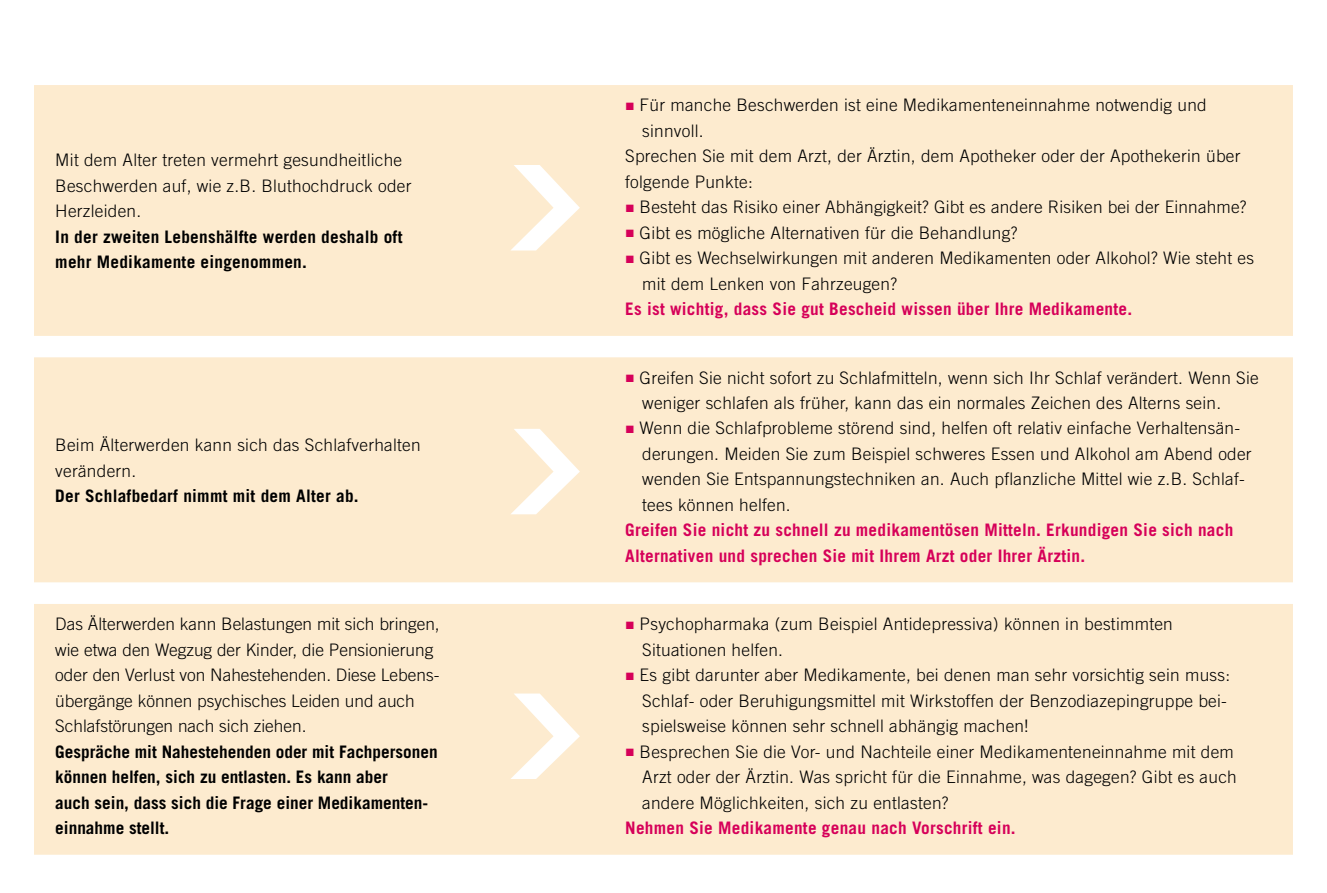
<style>
.page{position:relative;width:1327px;height:893px;background:#fff}
.page>*{position:absolute;margin:0;border:0;box-sizing:border-box;transform-origin:0 0}
.t1{font:300 17.25px/25.5px "Trade Gothic";letter-spacing:.015em;color:#000}
.t2{font:700 17.25px/25.5px "Trade Gothic";color:#000}
.t3{font:700 17.25px/25.5px "Trade Gothic";letter-spacing:.015em;color:#d60059}
.s1{font-family:"European Pi Three";font-weight:400;color:#d60059}
</style>
<div class="page">
<div style="left:34px;top:85px;width:1259px;height:770px;background:#fdebcf"></div>
<svg style="left:34px;top:336px;width:1259px;height:268px;fill:#fdebcf"></svg>
<svg style="left:510px;top:165px;width:70px;height:85px"></svg>
<svg style="left:510px;top:429px;width:70px;height:85px"></svg>
<svg style="left:510px;top:693px;width:70px;height:86px"></svg>
<p class="t1" style="left:55px;top:147px;width:358px">Mit dem Alter treten vermehrt gesundheitliche<br>Beschwerden auf, wie z.B. Bluthochdruck oder<br>Herzleiden.</p>
<p class="t2" style="left:55px;top:224px;width:349px">In der zweiten Lebenshälfte werden deshalb oft mehr Medikamente eingenommen.</p>
<p class="t1" style="left:55px;top:432px;width:367px">Beim Älterwerden kann sich das Schlafverhalten verändern.</p>
<p class="t2" style="left:55px;top:483px;width:305px">Der Schlafbedarf nimmt mit dem Alter ab.</p>
<p class="t1" style="left:55px;top:611px;width:386px">Das Älterwerden kann Belastungen mit sich bringen, wie etwa den Wegzug der Kinder, die Pensionierung oder den Verlust von Nahestehenden. Diese Lebens&shy;übergänge können psychisches Leiden und auch Schlafstörungen nach sich ziehen.</p>
<p class="t2" style="left:55px;top:738px;width:384px">Gespräche mit Nahestehenden oder mit Fachpersonen können helfen, sich zu entlasten. Es kann aber<br>auch sein, dass sich die Frage einer Medikamenten&shy;einnahme stellt.</p>
<p class="t1" style="left:625px;top:92px;width:583px"><span class="s1">J</span> Für manche Beschwerden ist eine Medikamenteneinnahme notwendig und</p>
<p class="t1" style="left:642px;top:118px;width:63px">sinnvoll.</p>
<p class="t1" style="left:625px;top:143px;width:617px">Sprechen Sie mit dem Arzt, der Ärztin, dem Apotheker oder der Apothekerin über</p>
<p class="t1" style="left:625px;top:169px;width:129px">folgende Punkte:</p>
<p class="t1" style="left:625px;top:194px;width:623px"><span class="s1">J</span> Besteht das Risiko einer Abhängigkeit? Gibt es andere Risiken bei der Einnahme?</p>
<p class="t1" style="left:625px;top:220px;width:394px"><span class="s1">J</span> Gibt es mögliche Alternativen für die Behandlung?</p>
<p class="t1" style="left:625px;top:245px;width:630px"><span class="s1">J</span> Gibt es Wechselwirkungen mit anderen Medikamenten oder Alkohol? Wie steht es</p>
<p class="t1" style="left:642px;top:271px;width:256px">mit dem Lenken von Fahrzeugen?</p>
<p class="t3" style="left:625px;top:296px;width:508px">Es ist wichtig, dass Sie gut Bescheid wissen über Ihre Medikamente.</p>
<p class="t1" style="left:625px;top:364px;width:635px"><span class="s1">J</span> Greifen Sie nicht sofort zu Schlafmitteln, wenn sich Ihr Schlaf verändert. Wenn Sie</p>
<p class="t1" style="left:642px;top:390px;width:580px">weniger schlafen als früher, kann das ein normales Zeichen des Alterns sein.</p>
<p class="t1" style="left:625px;top:415px;width:616px"><span class="s1">J</span> Wenn die Schlafprobleme störend sind, helfen oft relativ einfache Verhaltensän-</p>
<p class="t1" style="left:642px;top:441px;width:611px">derungen. Meiden Sie zum Beispiel schweres Essen und Alkohol am Abend oder</p>
<p class="t1" style="left:642px;top:466px;width:604px">wenden Sie Entspannungstechniken an. Auch pflanzliche Mittel wie z.B. Schlaf-</p>
<p class="t1" style="left:642px;top:492px;width:150px">tees können helfen.</p>
<p class="t3" style="left:625px;top:517px;width:609px">Greifen Sie nicht zu schnell zu medikamentösen Mitteln. Erkundigen Sie sich nach<br>Alternativen und sprechen Sie mit Ihrem Arzt oder Ihrer Ärztin.</p>
<p class="t1" style="left:625px;top:611px;width:549px"><span class="s1">J</span> Psychopharmaka (zum Beispiel Antidepressiva) können in bestimmten</p>
<p class="t1" style="left:642px;top:636px;width:142px">Situationen helfen.</p>
<p class="t1" style="left:625px;top:662px;width:606px"><span class="s1">J</span> Es gibt darunter aber Medikamente, bei denen man sehr vorsichtig sein muss:</p>
<p class="t1" style="left:642px;top:687px;width:586px">Schlaf- oder Beruhigungsmittel mit Wirkstoffen der Benzodiazepingruppe bei-</p>
<p class="t1" style="left:642px;top:713px;width:387px">spielsweise können sehr schnell abhängig machen!</p>
<p class="t1" style="left:625px;top:738px;width:610px"><span class="s1">J</span> Besprechen Sie die Vor- und Nachteile einer Medikamenteneinnahme mit dem</p>
<p class="t1" style="left:642px;top:764px;width:596px">Arzt oder der Ärztin. Was spricht für die Einnahme, was dagegen? Gibt es auch</p>
<p class="t1" style="left:642px;top:789px;width:308px">andere Möglichkeiten, sich zu entlasten?</p>
<p class="t3" style="left:625px;top:815px;width:392px">Nehmen Sie Medikamente genau nach Vorschrift ein.</p>
</div>
